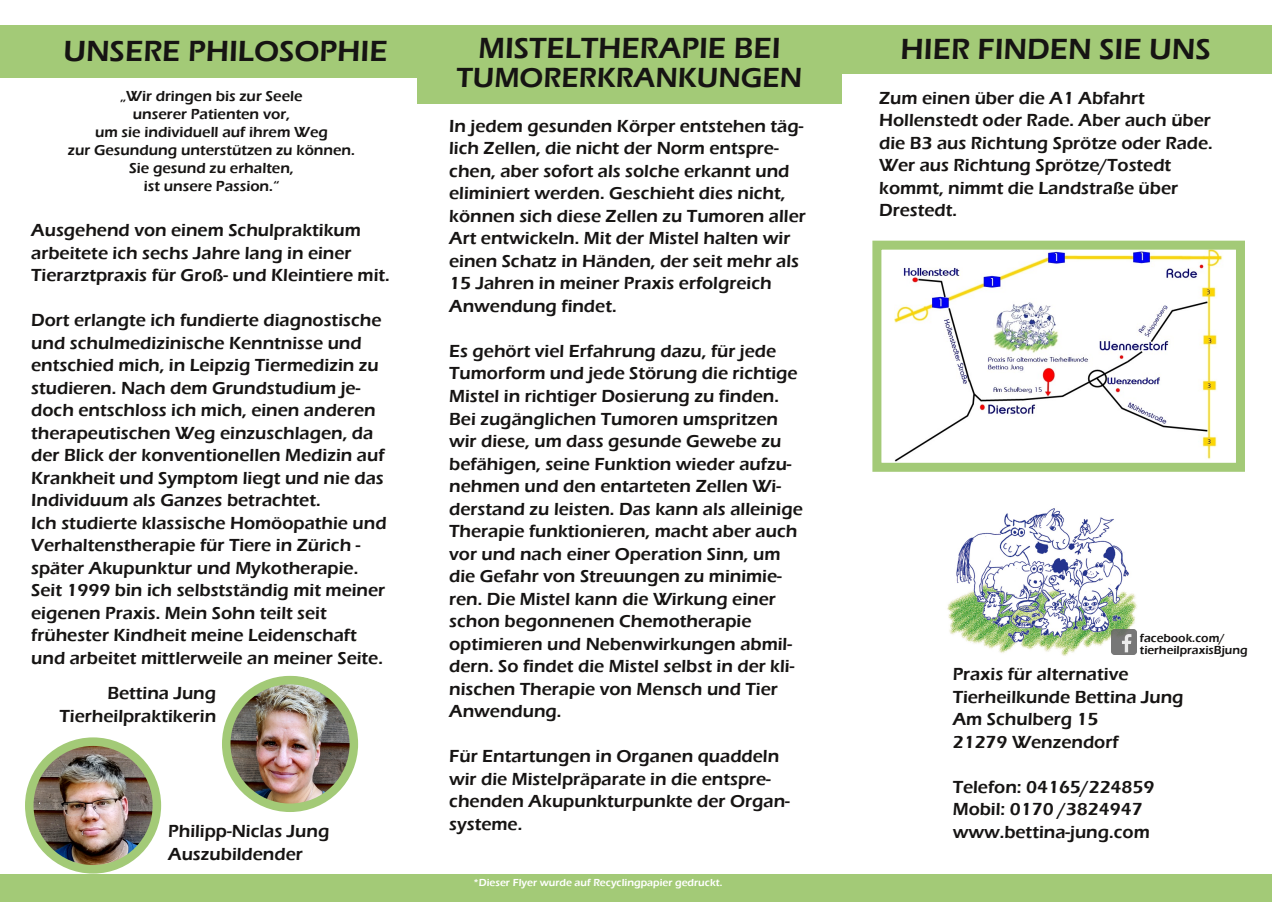
<style>
.page{position:relative;width:1272px;height:902px;background:#fff}
.page>*{position:absolute;margin:0;border:0;box-sizing:border-box;transform-origin:0 0}
.t1{font:600 30px "Eras ITC";color:#161413}
.t2{font:600 28.5px "Eras ITC";color:#161413}
.t3{font:600 18px/22.5px "Eras ITC";color:#161413}
.t4{font:600 15px/18px "Eras ITC";color:#161413;text-align:center}
.t5{font:600 12px/12px "Eras ITC";color:#161413}
.t6{font:600 10.5px "Eras ITC";color:#fff}
</style>
<div class="page">
<div style="left:821px;top:25px;width:450px;height:49px;background:#a3ca77"></div>
<div style="left:0;top:25px;width:419px;height:53px;background:#a3ca77"></div>
<img style="left:894px;top:250px;width:329px;height:211px">
<img style="left:947px;top:508px;width:190px;height:148px">
<div style="left:417px;top:25px;width:424px;height:78px;background:#a3ca77"></div>
<div style="left:872px;top:240px;width:372px;height:231px;border:9px solid #a3ca77"></div>
<img style="left:25px;top:741px;width:137px;height:133px">
<div style="left:0;top:874px;width:1271px;height:27px;background:#a3ca77"></div>
<img style="left:222px;top:685px;width:137px;height:127px">
<div style="left:25px;top:737px;width:136px;height:136px;border:9px solid #a3ca77;border-radius:50%"></div>
<div style="left:222px;top:675px;width:136px;height:137px;border:9px solid #a3ca77;border-radius:50%"></div>
<img style="left:1111px;top:629px;width:25px;height:26px">
<h1 class="t1" style="left:63px;top:34px;width:325px">UNSERE PHILOSOPHIE</h1>
<p class="t4" style="left:68px;top:87px;width:288px">„Wir dringen bis zur Seele<br>unserer Patienten vor,<br>um sie individuell auf ihrem Weg<br>zur Gesundung unterstützen zu können.<br>Sie gesund zu erhalten,<br>ist unsere Passion.“</p>
<p class="t3" style="left:31px;top:219px;width:360px">Ausgehend von einem Schulpraktikum arbeitete ich sechs Jahre lang in einer<br>Tierarztpraxis für Groß- und Kleintiere mit.</p>
<p class="t3" style="left:31px;top:309px;width:357px">Dort erlangte ich fundierte diagnostische und schulmedizinische Kenntnisse und entschied mich, in Leipzig Tiermedizin zu studieren. Nach dem Grundstudium je&shy;doch entschloss ich mich, einen anderen therapeutischen Weg einzuschlagen, da der Blick der konventionellen Medizin auf Krankheit und Symptom liegt und nie das Individuum als Ganzes betrachtet.<br>Ich studierte klassische Homöopathie und Verhaltenstherapie für Tiere in Zürich - später Akupunktur und Mykotherapie.<br>Seit 1999 bin ich selbstständig mit meiner eigenen Praxis. Mein Sohn teilt seit frühester Kindheit meine Leidenschaft und arbeitet mittlerweile an meiner Seite.</p>
<p class="t3" style="left:60px;top:682px;width:158px;text-align:right">Bettina Jung<br>Tierheilpraktikerin</p>
<p class="t3" style="left:168px;top:820px;width:163px">Philipp-Niclas Jung<br>Auszubildender</p>
<h1 class="t1" style="left:478px;top:31px;width:303px">MISTELTHERAPIE BEI</h1>
<h2 class="t2" style="left:456px;top:61px;width:347px">TUMORERKRANKUNGEN</h2>
<p class="t3" style="left:449px;top:115px;width:358px">In jedem gesunden Körper entstehen täg&shy;lich Zellen, die nicht der Norm entspre&shy;chen, aber sofort als solche erkannt und eliminiert werden. Geschieht dies nicht, können sich diese Zellen zu Tumoren aller Art entwickeln. Mit der Mistel halten wir einen Schatz in Händen, der seit mehr als 15 Jahren in meiner Praxis erfolgreich Anwendung findet.</p>
<p class="t3" style="left:449px;top:340px;width:355px">Es gehört viel Erfahrung dazu, für jede Tumorform und jede Störung die richtige Mistel in richtiger Dosierung zu finden.<br>Bei zugänglichen Tumoren umspritzen wir diese, um dass gesunde Gewebe zu befähigen, seine Funktion wieder aufzu&shy;nehmen und den entarteten Zellen Wi&shy;derstand zu leisten. Das kann als alleinige Therapie funktionieren, macht aber auch vor und nach einer Operation Sinn, um die Gefahr von Streuungen zu minimie&shy;ren. Die Mistel kann die Wirkung einer schon begonnenen Chemotherapie optimieren und Nebenwirkungen abmil&shy;dern. So findet die Mistel selbst in der kli&shy;nischen Therapie von Mensch und Tier Anwendung.</p>
<p class="t3" style="left:449px;top:745px;width:342px">Für Entartungen in Organen quaddeln wir die Mistelpräparate in die entspre&shy;chenden Akupunkturpunkte der Organ&shy;systeme.</p>
<p class="t6" style="left:473px;top:876px;width:250px">*Dieser Flyer wurde auf Recyclingpapier gedruckt.</p>
<h1 class="t1" style="left:900px;top:32px;width:312px">HIER FINDEN SIE UNS</h1>
<p class="t3" style="left:879px;top:87px;width:335px">Zum einen über die A1 Abfahrt<br>Hollenstedt oder Rade. Aber auch über die B3 aus Richtung Sprötze oder Rade.<br>Wer aus Richtung Sprötze/Tostedt kommt, nimmt die Landstraße über<br>Drestedt.</p>
<p class="t5" style="left:1139px;top:631px;width:109px">facebook.com/ tierheilpraxisBjung</p>
<p class="t3" style="left:952px;top:663px;width:232px">Praxis für alternative<br>Tierheilkunde Bettina Jung<br>Am Schulberg 15<br>21279 Wenzendorf</p>
<p class="t3" style="left:952px;top:775px;width:203px">Telefon: 04165/224859<br>Mobil: 0170 /3824947 www.bettina-jung.com</p>
</div>
